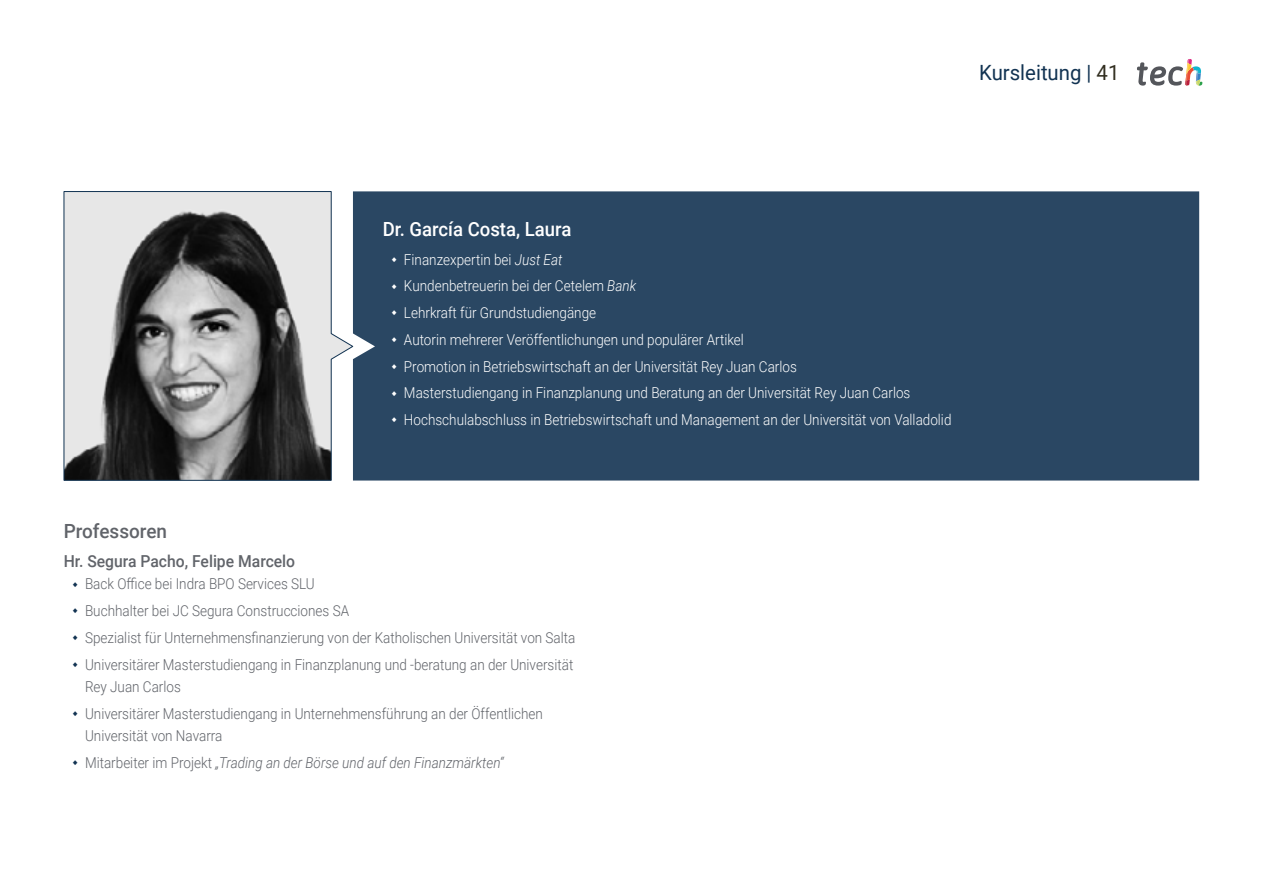
<style>
.page{position:relative;width:1263px;height:893px;background:#fff}
.page>*{position:absolute;margin:0;border:0;box-sizing:border-box;transform-origin:0 0}
.t1{font:21px "Roboto";color:#123352}
.t2{font:500 19.5px "Roboto";color:#fff;scale:.95 1}
.t3{font:500 19.5px "Roboto";color:#61646a}
.t4{font:500 16.5px "Roboto";color:#61646a;scale:.95 1}
.t5{font:300 15px/26.7px "Roboto";color:#61646a;scale:.9 1}
.t6{font:300 15px/26.7px "Roboto";color:#fff;scale:.9 1}
.s1{color:#312e20}
.s2{font-style:italic}
</style>
<div class="page">
<div style="left:353px;top:191px;width:846px;height:290px;background:#2a4763"></div>
<svg style="left:64px;top:191px;width:289px;height:290px;background:#909191"></svg>
<svg style="left:1137px;top:59px;width:65px;height:27px"></svg>
<svg style="left:392px;top:257px;width:5px;height:5px"></svg>
<svg style="left:392px;top:284px;width:5px;height:5px"></svg>
<svg style="left:392px;top:310px;width:5px;height:5px"></svg>
<svg style="left:392px;top:337px;width:5px;height:5px"></svg>
<svg style="left:392px;top:364px;width:5px;height:5px"></svg>
<svg style="left:392px;top:391px;width:5px;height:5px"></svg>
<svg style="left:392px;top:417px;width:5px;height:5px"></svg>
<h1 class="t1" style="left:979px;top:57px;width:142px">Kursleitung | <span class="s1">41</span></h1>
<h2 class="t3" style="left:64px;top:517px;width:105px">Professoren</h2>
<h2 class="t2" style="left:383px;top:215px;width:200px">Dr. García Costa, Laura</h2>
<p class="t6" style="left:404px;top:245px;width:610px">Finanzexpertin bei <span class="s2">Just Eat<br></span>Kundenbetreuerin bei der Cetelem <span class="s2">Bank<br></span>Lehrkraft für Grundstudiengänge<br>Autorin mehrerer Veröffentlichungen und populärer Artikel<br>Promotion in Betriebswirtschaft an der Universität Rey Juan Carlos<br>Masterstudiengang in Finanzplanung und Beratung an der Universität Rey Juan Carlos Hochschulabschluss in Betriebswirtschaft und Management an der Universität von Valladolid</p>
<p class="t4" style="left:64px;top:550px;width:245px">Hr. Segura Pacho, Felipe Marcelo</p>
<p class="t5" style="left:85px;top:570px;width:546px">Back Office bei Indra BPO Services SLU<br>Buchhalter bei JC Segura Construcciones SA<br>Spezialist für Unternehmensfinanzierung von der Katholischen Universität von Salta Universitärer Masterstudiengang in Finanzplanung und -beratung an der Universität</p>
<p class="t5" style="left:85px;top:673px;width:510px">Rey Juan Carlos<br>Universitärer Masterstudiengang in Unternehmensführung an der Öffentlichen</p>
<p class="t5" style="left:85px;top:722px;width:467px">Universität von Navarra<br>Mitarbeiter im Projekt <span class="s2">„Trading an der Börse und auf den Finanzmärkten“</span></p>
</div>
